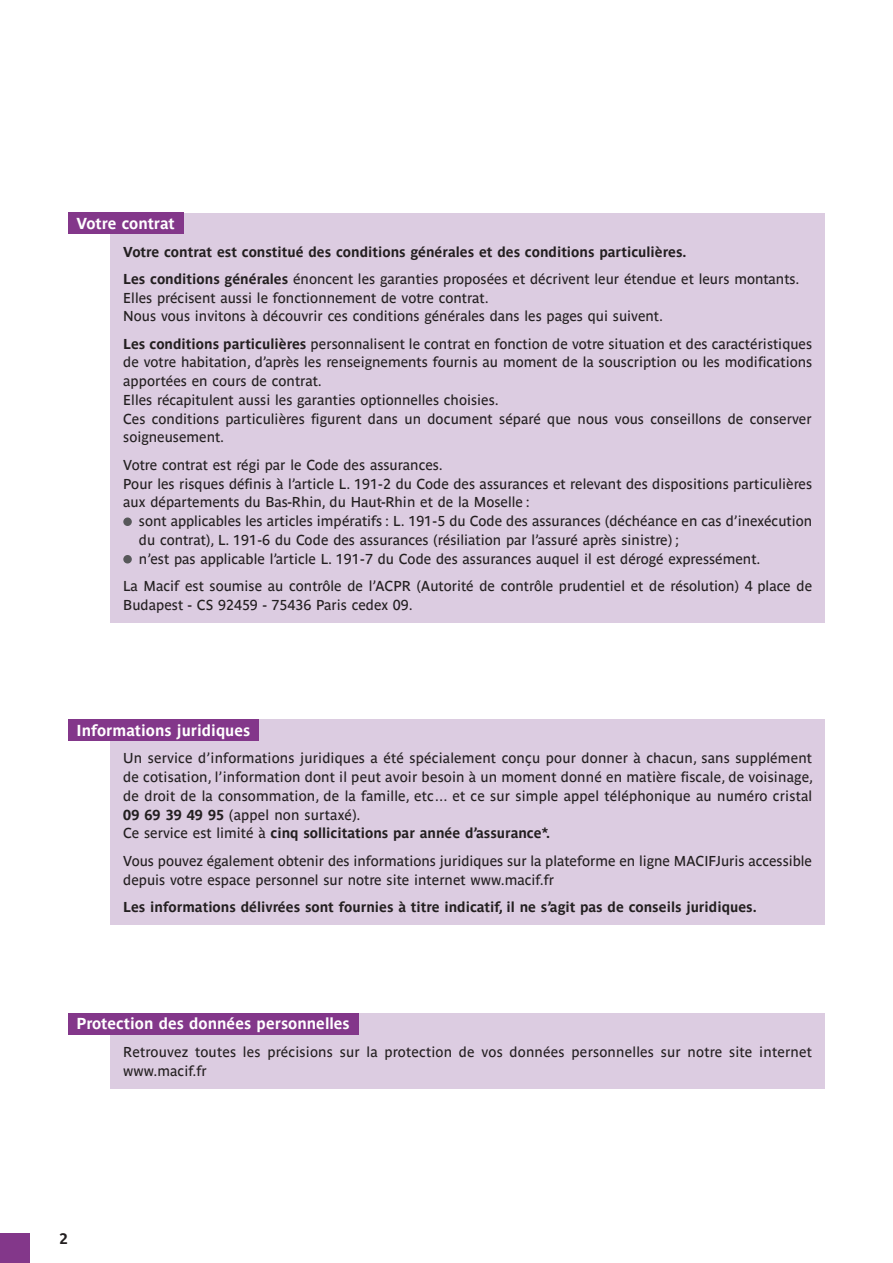
<style>
.page{position:relative;width:893px;height:1263px;background:#fff}
.page>*{position:absolute;margin:0;border:0;box-sizing:border-box;transform-origin:0 0}
.t1{font:700 15.75px "Parisine Ptf";color:#fff}
.t2{font:700 15px "Parisine Ptf";color:#231f20}
.t3{font:14.25px/18.8px "Parisine Ptf";color:#231f20}
.t4{font:700 14.25px/27.3px "Parisine Ptf";color:#231f20}
.s1{font-weight:400}
.s2{font-weight:700}
</style>
<div class="page">
<div style="left:0;top:1233px;width:30px;height:30px;background:#83378a"></div>
<div style="left:111px;top:213px;width:714px;height:409px;background:#dccce1"></div>
<div style="left:123px;top:517px;width:9px;height:9px;background:#57585a;border-radius:50%"></div>
<div style="left:123px;top:555px;width:9px;height:8px;background:#57585a;border-radius:50%"></div>
<div style="left:68px;top:213px;width:115px;height:21px;background:#83378a"></div>
<div style="left:111px;top:719px;width:714px;height:205px;background:#dccce1"></div>
<div style="left:68px;top:719px;width:191px;height:22px;background:#83378a"></div>
<div style="left:111px;top:1013px;width:714px;height:75px;background:#dccce1"></div>
<div style="left:68px;top:1013px;width:290px;height:21px;background:#83378a"></div>
<p class="t1" style="left:77px;top:211px;width:100px">Votre contrat</p>
<p class="t4" style="left:123px;top:237px;width:678px">Votre contrat est constitué des conditions générales et des conditions particulières.<br>Les conditions générales <span class="s1">énoncent les garanties proposées et décrivent leur étendue et leurs montants.</span></p>
<p class="t3" style="left:123px;top:287px;width:541px">Elles précisent aussi le fonctionnement de votre contrat.<br>Nous vous invitons à découvrir ces conditions générales dans les pages qui suivent.</p>
<p class="t3" style="left:123px;top:333px;width:690px"><span class="s2">Les conditions particulières</span> personnalisent le contrat en fonction de votre situation et des caractéristiques de votre habitation, d’après les renseignements fournis au moment de la souscription ou les modifications apportées en cours de contrat.<br>Elles récapitulent aussi les garanties optionnelles choisies.<br>Ces conditions particulières figurent dans un document séparé que nous vous conseillons de conserver soigneusement.</p>
<p class="t3" style="left:123px;top:454px;width:690px">Votre contrat est régi par le Code des assurances.<br>Pour les risques définis à l’article L. 191-2 du Code des assurances et relevant des dispositions particulières aux départements du Bas-Rhin, du Haut-Rhin et de la Moselle :</p>
<p class="t3" style="left:139px;top:510px;width:675px">sont applicables les articles impératifs : L. 191-5 du Code des assurances (déchéance en cas d’inexécution du contrat), L. 191-6 du Code des assurances (résiliation par l’assuré après sinistre) ;<br>n’est pas applicable l’article L. 191-7 du Code des assurances auquel il est dérogé expressément.</p>
<p class="t3" style="left:123px;top:575px;width:690px">La Macif est soumise au contrôle de l’ACPR (Autorité de contrôle prudentiel et de résolution) 4 place de<br>Budapest - CS 92459 - 75436 Paris cedex 09.</p>
<p class="t1" style="left:77px;top:718px;width:175px">Informations juridiques</p>
<p class="t3" style="left:123px;top:748px;width:691px">Un service d’informations juridiques a été spécialement conçu pour donner à chacun, sans supplément de cotisation, l’information dont il peut avoir besoin à un moment donné en matière fiscale, de voisinage, de droit de la consommation, de la famille, etc… et ce sur simple appel téléphonique au numéro cristal <span class="s2">09 69 39 49 95</span> (appel non surtaxé).<br>Ce service est limité à <span class="s2">cinq sollicitations par année d’assurance*.</span></p>
<p class="t3" style="left:123px;top:850px;width:690px">Vous pouvez également obtenir des informations juridiques sur la plateforme en ligne MACIFJuris accessible depuis votre espace personnel sur notre site internet www.macif.fr</p>
<p class="t4" style="left:123px;top:892px;width:635px">Les informations délivrées sont fournies à titre indicatif, il ne s’agit pas de conseils juridiques.</p>
<p class="t1" style="left:77px;top:1012px;width:275px">Protection des données personnelles</p>
<p class="t3" style="left:123px;top:1041px;width:690px">Retrouvez toutes les précisions sur la protection de vos données personnelles sur notre site internet www.macif.fr</p>
<p class="t2" style="left:60px;top:1227px;width:10px">2</p>
</div>
